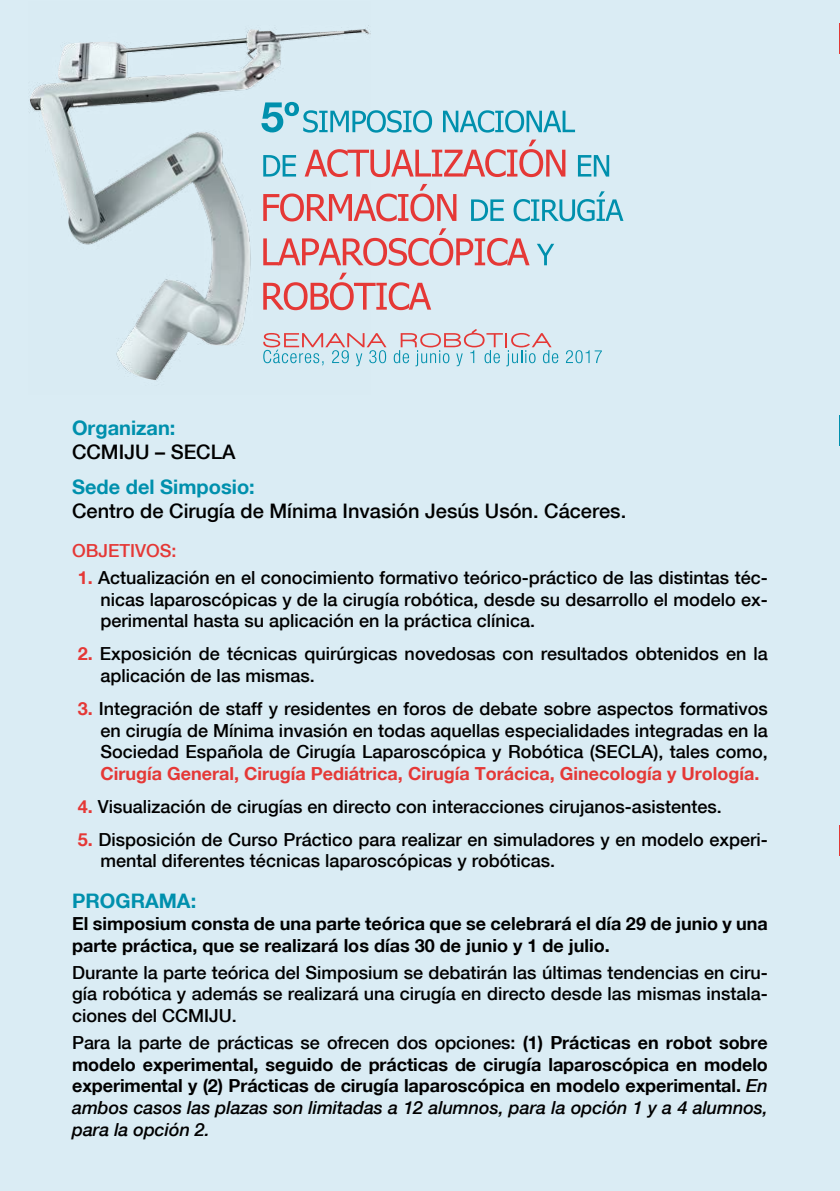
<style>
.page{position:relative;width:840px;height:1191px;background:#fff}
.page>*{position:absolute;margin:0;border:0;box-sizing:border-box;transform-origin:0 0}
.t1{font:500 20px "Helvetica Neue";color:#000}
.t2{font:700 20px "Helvetica Neue";color:#0090ad}
.t3{font:500 18px/21.6px "Helvetica Neue";color:#000;text-align:justify}
.t4{font:700 18px/21.6px "Helvetica Neue";color:#000}
.t5{font:18px/21.6px "Helve Neu Med Ita";letter-spacing:-.005em;color:#000}
.t6{font:700 18px "Helvetica Neue";color:#e53836}
.t7{font:500 18px "Helvetica Neue";color:#e53836}
.s1{font-weight:700;color:#e53836}
.s2{font-weight:500}
.s3{font-family:"Helve Neu Med Ita";font-weight:400}
</style>
<div class="page">
<div style="left:0;top:0;width:839px;height:1191px;background:#daecf4"></div>
<hr style="left:838px;top:415px;width:1px;height:30px;background:#0090ad">
<hr style="left:838px;top:23px;width:1px;height:30px;background:#e53836">
<hr style="left:838px;top:825px;width:1px;height:30px;background:#e53836">
<img style="left:29px;top:25px;width:341px;height:355px">
<svg style="left:443px;top:110px;width:131px;height:23px"></svg>
<svg style="left:263px;top:155px;width:33px;height:21px"></svg>
<svg style="left:304px;top:140px;width:261px;height:37px"></svg>
<svg style="left:577px;top:155px;width:32px;height:21px"></svg>
<svg style="left:263px;top:184px;width:193px;height:37px"></svg>
<svg style="left:471px;top:199px;width:32px;height:22px"></svg>
<svg style="left:513px;top:191px;width:110px;height:30px"></svg>
<svg style="left:263px;top:228px;width:266px;height:38px"></svg>
<svg style="left:537px;top:244px;width:17px;height:21px"></svg>
<svg style="left:263px;top:273px;width:168px;height:37px"></svg>
<svg style="left:263px;top:333px;width:123px;height:33px"></svg>
<svg style="left:393px;top:329px;width:165px;height:37px"></svg>
<svg style="left:565px;top:350px;width:36px;height:13px"></svg>
<svg style="left:261px;top:102px;width:171px;height:31px"></svg>
<p class="t2" style="left:72px;top:415px;width:105px">Organizan:</p>
<p class="t1" style="left:72px;top:440px;width:165px">CCMIJU – SECLA</p>
<p class="t2" style="left:72px;top:475px;width:184px">Sede del Simposio:</p>
<p class="t1" style="left:72px;top:499px;width:555px">Centro de Cirugía de Mínima Invasión Jesús Usón. Cáceres.</p>
<p class="t7" style="left:72px;top:540px;width:106px">Objetivos:</p>
<p class="t3" style="left:100px;top:567px;width:668px;text-indent:-23px"><span class="s1">1.</span> Actualización en el conocimiento formativo teórico-práctico de las distintas téc&shy;nicas laparoscópicas y de la cirugía robótica, desde su desarrollo el modelo ex&shy;perimental hasta su aplicación en la práctica clínica.</p>
<p class="t3" style="left:100px;top:643px;width:668px;text-indent:-23px"><span class="s1">2.</span> Exposición de técnicas quirúrgicas novedosas con resultados obtenidos en la aplicación de las mismas.</p>
<p class="t3" style="left:100px;top:697px;width:668px;text-indent:-23px"><span class="s1">3.</span> Integración de staff y residentes en foros de debate sobre aspectos formativos en cirugía de Mínima invasión en todas aquellas especialidades integradas en la Sociedad Española de Cirugía Laparoscópica y Robótica (SECLA), tales como,</p>
<p class="t6" style="left:100px;top:762px;width:660px">Cirugía General, Cirugía Pediátrica, Cirugía Torácica, Ginecología y Urología.</p>
<p class="t3" style="left:78px;top:795px;width:645px"><span class="s1">4.</span> Visualización de cirugías en directo con interacciones cirujanos-asistentes.</p>
<p class="t3" style="left:100px;top:828px;width:668px;text-indent:-23px"><span class="s1">5.</span> Disposición de Curso Práctico para realizar en simuladores y en modelo experi&shy;mental diferentes técnicas laparoscópicas y robóticas.</p>
<p class="t2" style="left:72px;top:888px;width:126px">PROGRAMA:</p>
<p class="t4" style="left:72px;top:912px;width:697px">El simposium consta de una parte teórica que se celebrará el día 29 de junio y una parte práctica, que se realizará los días 30 de junio y 1 de julio.</p>
<p class="t3" style="left:72px;top:961px;width:697px">Durante la parte teórica del Simposium se debatirán las últimas tendencias en ciru&shy;gía robótica y además se realizará una cirugía en directo desde las mismas instala&shy;ciones del CCMIJU.</p>
<p class="t4" style="left:72px;top:1031px;width:697px;text-align:justify"><span class="s2">Para la parte de prácticas se ofrecen dos opciones:</span> (1) Prácticas en robot sobre modelo experimental, seguido de prácticas de cirugía laparoscópica en modelo experimental y (2) Prácticas de cirugía laparoscópica en modelo experimental. <span class="s3">En</span></p>
<p class="t5" style="left:72px;top:1096px;width:697px">ambos casos las plazas son limitadas a 12 alumnos, para la opción 1 y a 4 alumnos, para la opción 2.</p>
</div>
